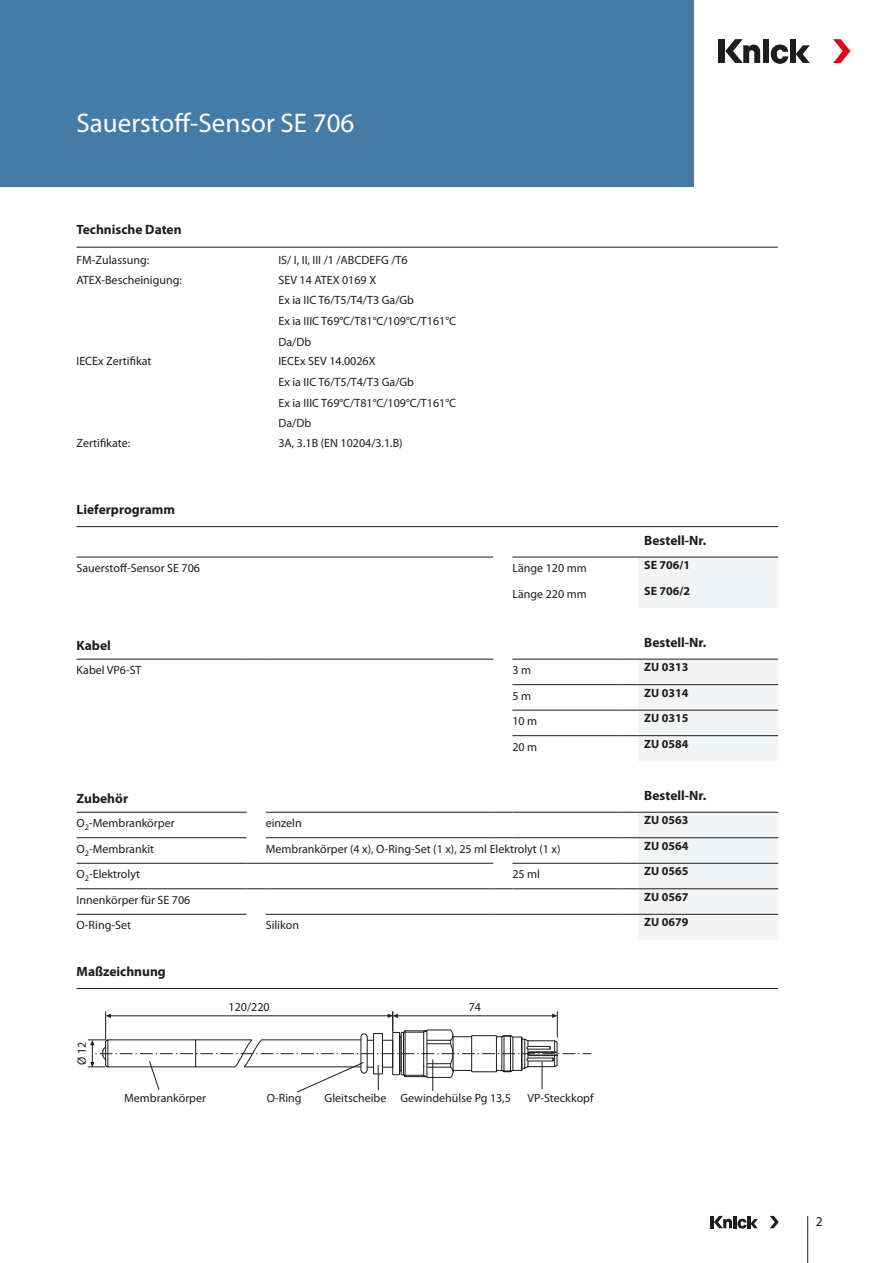
<style>
.page{position:relative;width:893px;height:1263px;background:#fff}
.page>*{position:absolute;margin:0;border:0;box-sizing:border-box;transform-origin:0 0}
.Headline{font:27px "Myriad Pro";color:#fff}
.Zwischenüberschrift{font:700 13.5px "Myriad Pro";color:#1d1d1b}
.Tabelle_Headline{font:700 13.5px "Myriad Pro";color:#1d1d1b}
.t1{font:13.5px "Myriad Pro";color:#1d1d1b}
.Tabelle{font:12px "Myriad Pro";color:#1d1d1b}
.Beschriftungen{font:12px "Myriad Pro";color:#1d1d1b}
.Tabelle-2{font:700 12px "Myriad Pro";color:#1d1d1b}
</style>
<div class="page">
<div style="left:0;top:0;width:693px;height:187px;background:#447ca7"></div>
<div style="left:719px;top:39px;width:6px;height:24px;background:#1d1d1b"></div>
<div style="left:790px;top:39px;width:6px;height:24px;background:#1d1d1b"></div>
<svg style="left:796px;top:45px;width:14px;height:18px"></svg>
<svg style="left:833px;top:39px;width:17px;height:24px"></svg>
<svg style="left:725px;top:39px;width:63px;height:25px"></svg>
<hr style="left:807px;top:1216px;width:1px;height:47px;background:#1d1d1b">
<hr style="left:710px;top:1216px;width:4px;height:12px;background:#1d1d1b">
<svg style="left:770px;top:1216px;width:9px;height:12px"></svg>
<svg style="left:714px;top:1216px;width:44px;height:12px"></svg>
<hr style="left:77px;top:988px;width:701px;height:1px;background:#1d1d1b">
<svg style="left:88px;top:1011px;width:503px;height:81px"></svg>
<hr style="left:77px;top:659px;width:170px;height:1px;background:#1d1d1b">
<svg style="left:247px;top:659px;width:19px;height:1px"></svg>
<hr style="left:266px;top:659px;width:227px;height:1px;background:#1d1d1b">
<hr style="left:77px;top:557px;width:170px;height:1px;background:#1d1d1b">
<svg style="left:247px;top:557px;width:19px;height:1px"></svg>
<hr style="left:266px;top:557px;width:227px;height:1px;background:#1d1d1b">
<hr style="left:512px;top:557px;width:107px;height:1px;background:#1d1d1b">
<hr style="left:266px;top:812px;width:227px;height:1px;background:#1d1d1b">
<svg style="left:493px;top:812px;width:19px;height:1px"></svg>
<hr style="left:512px;top:812px;width:107px;height:1px;background:#1d1d1b">
<hr style="left:77px;top:812px;width:170px;height:1px;background:#1d1d1b">
<hr style="left:512px;top:659px;width:107px;height:1px;background:#1d1d1b">
<hr style="left:512px;top:684px;width:107px;height:1px;background:#1d1d1b">
<hr style="left:512px;top:710px;width:107px;height:1px;background:#1d1d1b">
<hr style="left:512px;top:735px;width:107px;height:1px;background:#1d1d1b">
<hr style="left:266px;top:837px;width:227px;height:1px;background:#1d1d1b">
<svg style="left:493px;top:837px;width:19px;height:1px"></svg>
<hr style="left:512px;top:837px;width:107px;height:1px;background:#1d1d1b">
<hr style="left:512px;top:863px;width:107px;height:1px;background:#1d1d1b">
<hr style="left:77px;top:863px;width:170px;height:1px;background:#1d1d1b">
<svg style="left:247px;top:863px;width:19px;height:1px"></svg>
<hr style="left:266px;top:863px;width:227px;height:1px;background:#1d1d1b">
<hr style="left:77px;top:837px;width:170px;height:1px;background:#1d1d1b">
<hr style="left:77px;top:888px;width:170px;height:1px;background:#1d1d1b">
<svg style="left:247px;top:888px;width:19px;height:1px"></svg>
<hr style="left:266px;top:888px;width:227px;height:1px;background:#1d1d1b">
<svg style="left:493px;top:888px;width:19px;height:1px"></svg>
<hr style="left:512px;top:888px;width:107px;height:1px;background:#1d1d1b">
<hr style="left:77px;top:914px;width:170px;height:1px;background:#1d1d1b">
<hr style="left:266px;top:914px;width:227px;height:1px;background:#1d1d1b">
<svg style="left:493px;top:914px;width:19px;height:1px"></svg>
<hr style="left:512px;top:914px;width:107px;height:1px;background:#1d1d1b">
<svg style="left:619px;top:557px;width:159px;height:51px"></svg>
<svg style="left:619px;top:659px;width:159px;height:281px"></svg>
<hr style="left:77px;top:526px;width:701px;height:1px;background:#1d1d1b">
<hr style="left:77px;top:247px;width:701px;height:1px;background:#1d1d1b">
<p class="Headline" style="left:77px;top:106px;width:279px">Sauerstoff-Sensor SE 706</p>
<p class="Tabelle_Headline" style="left:77px;top:221px;width:107px">Technische Daten</p>
<p class="Tabelle" style="left:77px;top:253px;width:74px">FM-Zulassung:</p>
<p class="Tabelle" style="left:278px;top:253px;width:131px">IS/ I, II, III /1 /ABCDEFG /T6</p>
<p class="Tabelle" style="left:77px;top:272px;width:107px">ATEX-Bescheinigung:</p>
<p class="Tabelle" style="left:278px;top:272px;width:99px">SEV 14 ATEX 0169 X</p>
<p class="Tabelle" style="left:278px;top:293px;width:137px">Ex ia IIC T6/T5/T4/T3 Ga/Gb</p>
<p class="Tabelle" style="left:278px;top:314px;width:179px">Ex ia IIIC T69°C/T81°C/109°C/T161°C</p>
<p class="Tabelle" style="left:278px;top:335px;width:34px">Da/Db</p>
<p class="Tabelle" style="left:77px;top:354px;width:77px">IECEx Zertifikat</p>
<p class="Tabelle" style="left:278px;top:354px;width:99px">IECEx SEV 14.0026X</p>
<p class="Tabelle" style="left:278px;top:374px;width:137px">Ex ia IIC T6/T5/T4/T3 Ga/Gb</p>
<p class="Tabelle" style="left:278px;top:395px;width:179px">Ex ia IIIC T69°C/T81°C/109°C/T161°C</p>
<p class="Tabelle" style="left:278px;top:416px;width:34px">Da/Db</p>
<p class="Tabelle" style="left:77px;top:435px;width:55px">Zertifikate:</p>
<p class="Tabelle" style="left:278px;top:435px;width:126px">3A, 3.1B (EN 10204/3.1.B)</p>
<p class="Tabelle_Headline" style="left:77px;top:500px;width:100px">Lieferprogramm</p>
<p class="Zwischenüberschrift" style="left:644px;top:531px;width:64px">Bestell-Nr.</p>
<p class="Tabelle" style="left:77px;top:561px;width:125px">Sauerstoff-Sensor SE 706</p>
<p class="Tabelle" style="left:512px;top:561px;width:76px">Länge 120 mm</p>
<p class="Tabelle-2" style="left:644px;top:557px;width:47px">SE 706/1</p>
<p class="Tabelle" style="left:512px;top:586px;width:76px">Länge 220 mm</p>
<p class="Tabelle-2" style="left:644px;top:583px;width:47px">SE 706/2</p>
<p class="Zwischenüberschrift" style="left:77px;top:636px;width:36px">Kabel</p>
<p class="Zwischenüberschrift" style="left:644px;top:633px;width:64px">Bestell-Nr.</p>
<p class="Tabelle" style="left:77px;top:663px;width:67px">Kabel VP6-ST</p>
<p class="Tabelle" style="left:512px;top:663px;width:20px">3 m</p>
<p class="Tabelle-2" style="left:644px;top:659px;width:46px">ZU 0313</p>
<p class="Tabelle" style="left:512px;top:688px;width:20px">5 m</p>
<p class="Tabelle-2" style="left:644px;top:685px;width:46px">ZU 0314</p>
<p class="Tabelle" style="left:512px;top:714px;width:26px">10 m</p>
<p class="Tabelle-2" style="left:644px;top:710px;width:46px">ZU 0315</p>
<p class="Tabelle" style="left:512px;top:739px;width:26px">20 m</p>
<p class="Tabelle-2" style="left:644px;top:736px;width:46px">ZU 0584</p>
<p class="Zwischenüberschrift" style="left:77px;top:789px;width:53px">Zubehör</p>
<p class="Zwischenüberschrift" style="left:644px;top:786px;width:64px">Bestell-Nr.</p>
<p class="Tabelle" style="left:77px;top:816px;width:100px">O<sub>2</sub>-Membrankörper</p>
<p class="Tabelle" style="left:266px;top:816px;width:38px">einzeln</p>
<p class="Tabelle-2" style="left:644px;top:812px;width:46px">ZU 0563</p>
<p class="Tabelle" style="left:77px;top:841px;width:79px">O<sub>2</sub>-Membrankit</p>
<p class="Tabelle" style="left:266px;top:841px;width:296px">Membrankörper (4 x), O-Ring-Set (1 x), 25 ml Elektrolyt (1 x)</p>
<p class="Tabelle-2" style="left:644px;top:838px;width:46px">ZU 0564</p>
<p class="Tabelle" style="left:77px;top:867px;width:65px">O<sub>2</sub>-Elektrolyt</p>
<p class="Tabelle" style="left:512px;top:867px;width:29px">25 ml</p>
<p class="Tabelle-2" style="left:644px;top:863px;width:46px">ZU 0565</p>
<p class="Tabelle" style="left:77px;top:892px;width:115px">Innenkörper für SE 706</p>
<p class="Tabelle-2" style="left:644px;top:889px;width:46px">ZU 0567</p>
<p class="Tabelle" style="left:77px;top:918px;width:56px">O-Ring-Set</p>
<p class="Tabelle" style="left:266px;top:918px;width:35px">Silikon</p>
<p class="Tabelle-2" style="left:644px;top:914px;width:46px">ZU 0679</p>
<p class="Tabelle_Headline" style="left:77px;top:962px;width:91px">Maßzeichnung</p>
<p class="Beschriftungen" style="left:74px;top:1065px;width:25px;rotate:-90deg">Ø 12</p>
<p class="Beschriftungen" style="left:124px;top:1090px;width:83px">Membrankörper</p>
<p class="Beschriftungen" style="left:229px;top:999px;width:43px">120/220</p>
<p class="Beschriftungen" style="left:469px;top:999px;width:14px">74</p>
<p class="Beschriftungen" style="left:267px;top:1090px;width:36px">O-Ring</p>
<p class="Beschriftungen" style="left:325px;top:1090px;width:63px">Gleitscheibe</p>
<p class="Beschriftungen" style="left:400px;top:1090px;width:112px">Gewindehülse Pg 13,5</p>
<p class="Beschriftungen" style="left:527px;top:1090px;width:68px">VP-Steckkopf</p>
<p class="t1" style="left:816px;top:1213px;width:8px">2</p>
</div>
